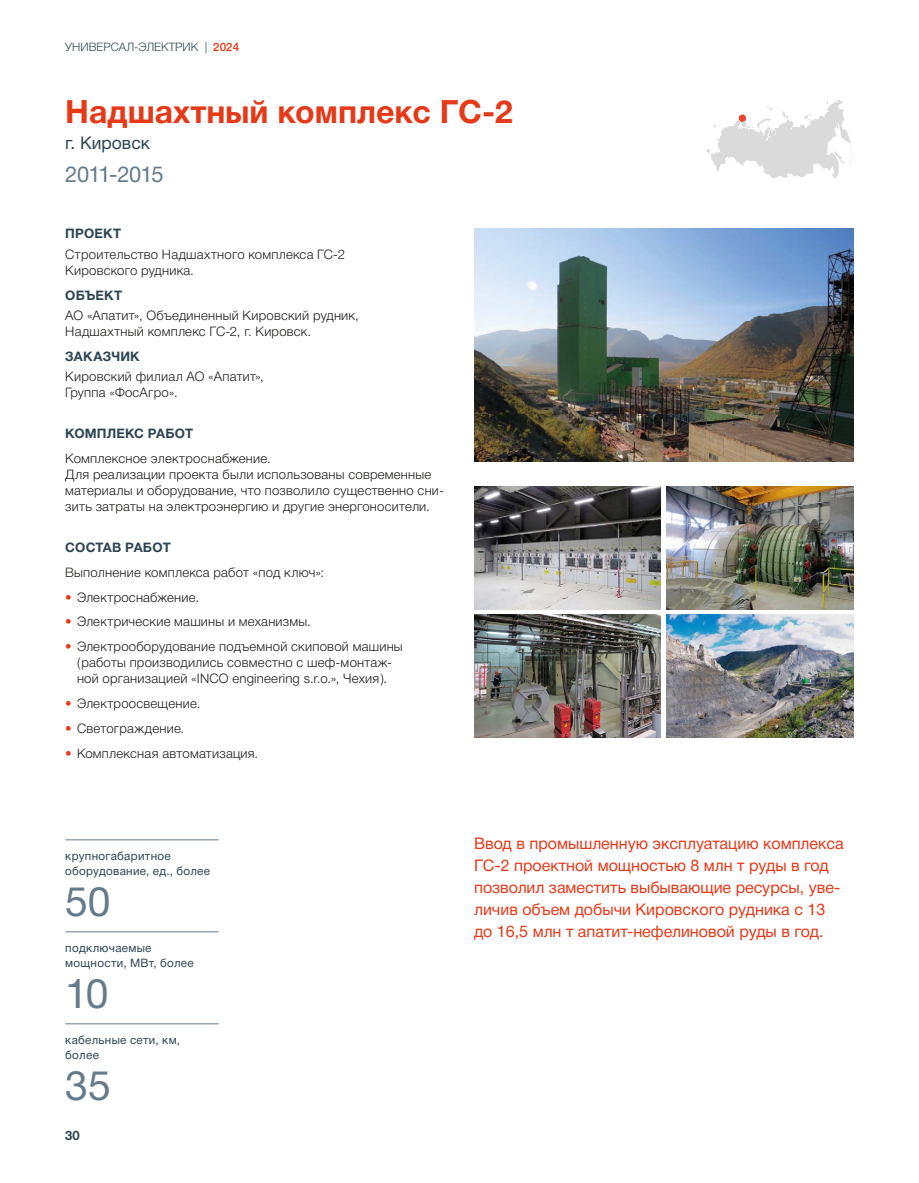
<style>
.page{position:relative;width:919px;height:1183px;background:#fff}
.page>*{position:absolute;margin:0;border:0;box-sizing:border-box;transform-origin:0 0}
.t1{font:40.8px "Helvetica Neue Cyr";color:#657b8b}
.t2{font:700 32.1px "Helvetica Neue Cyr";color:#e63918}
.t3{font:21.9px "Helvetica Neue Cyr";letter-spacing:-.035em;color:#657b8b}
.t4{font:17.55px "Helvetica Neue Cyr";color:#2d4553}
.t5{font:16.05px/21.9px "Helvetica Neue Cyr";color:#e63918}
.t6{font:300 13.2px/16px "Helvetica Neue Cyr";letter-spacing:.02em;color:#1d1d1b}
.t7{font:700 13.2px "Helvetica Neue Cyr";letter-spacing:.015em;color:#2d4553}
.t8{font:11.7px/14.5px "Helvetica Neue Cyr";letter-spacing:.025em;color:#2d4553}
.t9{font:300 11.7px "Helvetica Neue Cyr";color:#2d4553}
.s1{font-weight:500;color:#e63918}
.s2{color:#e63918}
</style>
<div class="page">
<svg style="left:706px;top:100px;width:146px;height:78px"></svg>
<div style="left:738px;top:114px;width:8px;height:8px;background:#e84330;border-radius:50%"></div>
<img style="left:666px;top:614px;width:187px;height:123px">
<img style="left:474px;top:486px;width:187px;height:123px">
<img style="left:666px;top:486px;width:187px;height:123px">
<img style="left:474px;top:229px;width:379px;height:232px">
<img style="left:474px;top:614px;width:187px;height:123px">
<hr style="left:65px;top:839px;width:153px;height:1px;background:#657b8b">
<hr style="left:65px;top:931px;width:153px;height:1px;background:#657b8b">
<hr style="left:65px;top:1023px;width:153px;height:1px;background:#657b8b">
<p class="t9" style="left:65px;top:43px;width:175px">УНИВЕРСАЛ-ЭЛЕКТРИК | <span class="s1">2024</span></p>
<h2 class="t2" style="left:65px;top:100px;width:449px">Надшахтный комплекс ГС-2</h2>
<h3 class="t4" style="left:65px;top:137px;width:86px">г. Кировск</h3>
<h3 class="t3" style="left:65px;top:166px;width:100px">2011-2015</h3>
<p class="t7" style="left:65px;top:229px;width:57px">ПРОЕКТ</p>
<p class="t6" style="left:65px;top:247px;width:281px">Строительство Надшахтного комплекса ГС-2<br>Кировского рудника.</p>
<p class="t7" style="left:65px;top:290px;width:58px">ОБЪЕКТ</p>
<p class="t6" style="left:65px;top:309px;width:295px">АО «Апатит», Объединенный Кировский рудник,<br>Надшахтный комплекс ГС-2, г. Кировск.</p>
<p class="t7" style="left:65px;top:351px;width:76px">ЗАКАЗЧИК</p>
<p class="t6" style="left:65px;top:370px;width:200px">Кировский филиал АО «Апатит»,<br>Группа «ФосАгро».</p>
<p class="t7" style="left:65px;top:428px;width:129px">КОМПЛЕКС РАБОТ</p>
<p class="t6" style="left:65px;top:451px;width:380px">Комплексное электроснабжение.<br>Для реализации проекта были использованы современные материалы и оборудование, что позволило существенно сни&shy;зить затраты на электроэнергию и другие энергоносители.</p>
<p class="t7" style="left:65px;top:542px;width:107px">СОСТАВ РАБОТ</p>
<p class="t6" style="left:65px;top:565px;width:260px">Выполнение комплекса работ «под ключ»:</p>
<p class="t6" style="left:65px;top:590px;width:135px"><span class="s2">•</span> Электроснабжение.</p>
<p class="t6" style="left:65px;top:615px;width:247px"><span class="s2">•</span> Электрические машины и механизмы.</p>
<p class="t6" style="left:65px;top:640px;width:339px;text-align:center"><span class="s2">•</span> Электрооборудование подъемной скиповой машины ( работы производились совместно с шеф-монтаж&shy;ной организацией «INCO engineering s.r.o.», Чехия ).</p>
<p class="t6" style="left:65px;top:697px;width:136px"><span class="s2">•</span> Электроосвещение.</p>
<p class="t6" style="left:65px;top:721px;width:120px"><span class="s2">•</span> Светограждение.</p>
<p class="t6" style="left:65px;top:746px;width:194px"><span class="s2">•</span> Комплексная автоматизация.</p>
<p class="t8" style="left:65px;top:850px;width:146px">крупногабаритное оборудование, ед., более</p>
<h1 class="t1" style="left:65px;top:886px;width:47px">50</h1>
<p class="t8" style="left:65px;top:942px;width:130px">подключаемые мощности, МВт, более</p>
<h1 class="t1" style="left:65px;top:978px;width:45px">10</h1>
<p class="t8" style="left:65px;top:1034px;width:116px">кабельные сети, км, более</p>
<h1 class="t1" style="left:65px;top:1070px;width:47px">35</h1>
<p class="t7" style="left:65px;top:1130px;width:16px">30</p>
<p class="t5" style="left:474px;top:834px;width:371px">Ввод в промышленную эксплуатацию комплекса ГС-2 проектной мощностью 8 млн т руды в год позволил заместить выбывающие ресурсы, уве&shy;личив объем добычи Кировского рудника с 13 до 16,5 млн т апатит-нефелиновой руды в год.</p>
</div>
